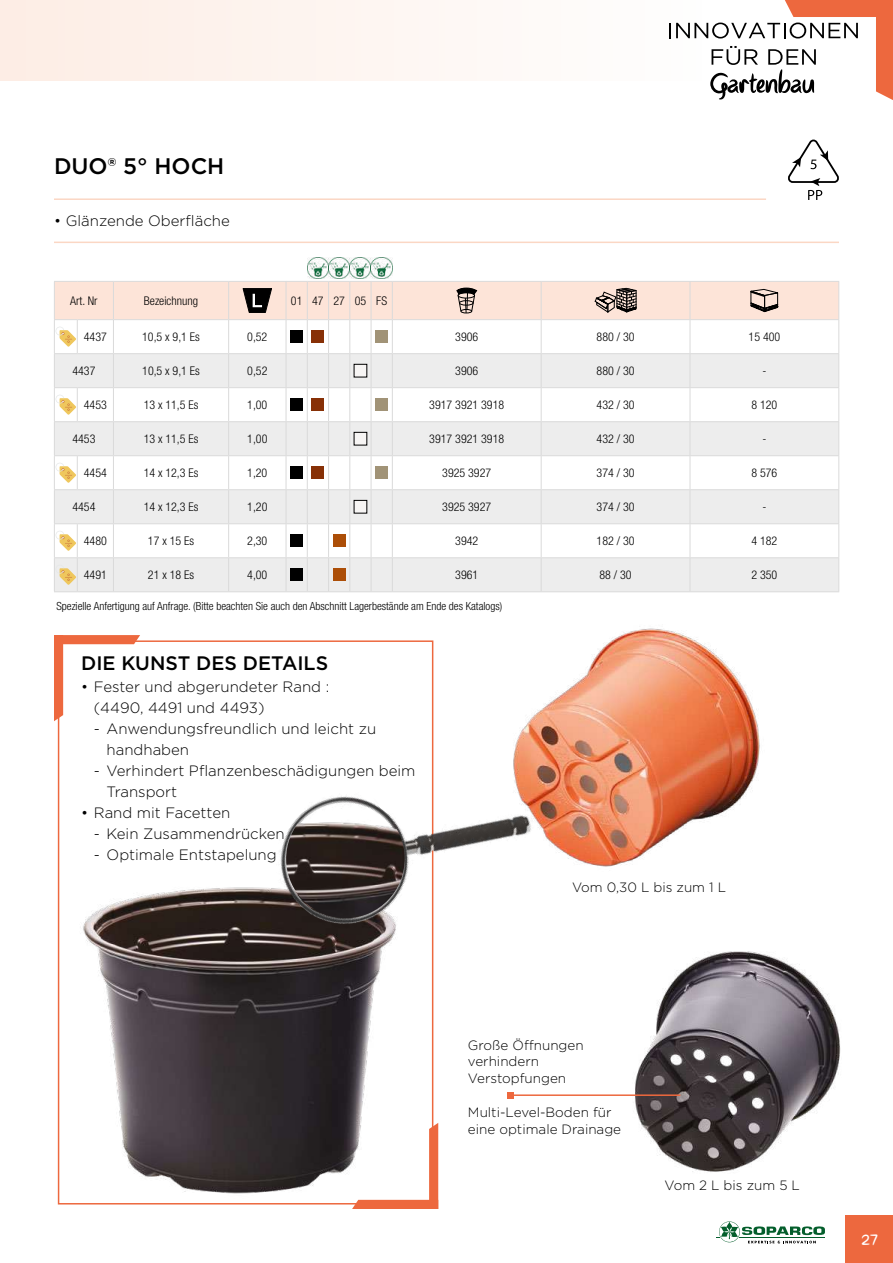
<style>
.page{position:relative;width:893px;height:1263px;background:#fff}
.page>*{position:absolute;margin:0;border:0;box-sizing:border-box;transform-origin:0 0}
.t1{font:500 22.5px "Gotham";color:#000}
.t2{font:500 19.5px "Gotham";color:#000}
.t3{font:300 15px/21px "Gotham";color:#000}
.t4{font:15px "Parisien Night";color:#fff}
.t5{font:300 13.5px/16.5px "Gotham";color:#000}
.t6{font:300 condensed 12px "Helvetica Neue LT Std";color:#000}
.t7{font:300 condensed 11.25px "Helvetica Neue LT Std";color:#000}
</style>
<div class="page">
<svg style="left:716px;top:1221px;width:109px;height:22px"></svg>
<img style="left:57px;top:839px;width:382px;height:370px">
<div style="left:0;top:0;width:702px;height:81px;background:#fef5f0"></div>
<div style="left:846px;top:1216px;width:47px;height:47px;background:#ed683e"></div>
<svg style="left:788px;top:140px;width:51px;height:60px"></svg>
<hr style="left:54px;top:198px;width:712px;height:2px;background:#fbd7c4">
<hr style="left:54px;top:242px;width:785px;height:1px;background:#fbd7c4">
<svg style="left:54px;top:635px;width:86px;height:86px"></svg>
<svg style="left:352px;top:1123px;width:86px;height:86px"></svg>
<img style="left:569px;top:628px;width:191px;height:239px">
<img style="left:635px;top:951px;width:206px;height:221px">
<hr style="left:511px;top:1094px;width:169px;height:2px;background:#ed683e">
<svg style="left:508px;top:1092px;width:6px;height:6px"></svg>
<img style="left:221px;top:671px;width:348px;height:349px">
<img style="left:307px;top:257px;width:85px;height:21px">
<img style="left:286px;top:799px;width:119px;height:120px">
<svg style="left:669px;top:0;width:224px;height:100px"></svg>
<div style="left:55px;top:558px;width:783px;height:33px;background:#ededed"></div>
<hr style="left:54px;top:558px;width:1px;height:33px;background:#dadada">
<hr style="left:77px;top:558px;width:1px;height:33px;background:#dadada">
<hr style="left:113px;top:558px;width:1px;height:33px;background:#dadada">
<hr style="left:228px;top:558px;width:1px;height:33px;background:#dadada">
<hr style="left:286px;top:558px;width:1px;height:33px;background:#dadada">
<hr style="left:307px;top:558px;width:1px;height:33px;background:#dadada">
<hr style="left:328px;top:558px;width:1px;height:33px;background:#dadada">
<hr style="left:349px;top:558px;width:1px;height:33px;background:#dadada">
<hr style="left:371px;top:558px;width:1px;height:33px;background:#dadada">
<hr style="left:392px;top:558px;width:1px;height:33px;background:#dadada">
<hr style="left:541px;top:558px;width:1px;height:33px;background:#dadada">
<hr style="left:690px;top:558px;width:1px;height:33px;background:#dadada">
<hr style="left:838px;top:558px;width:1px;height:33px;background:#dadada">
<svg style="left:54px;top:591px;width:23px;height:1px"></svg>
<hr style="left:77px;top:591px;width:36px;height:1px;background:#dadada">
<hr style="left:113px;top:591px;width:116px;height:1px;background:#dadada">
<hr style="left:229px;top:591px;width:57px;height:1px;background:#dadada">
<svg style="left:286px;top:591px;width:106px;height:1px"></svg>
<hr style="left:392px;top:591px;width:149px;height:1px;background:#dadada">
<hr style="left:541px;top:591px;width:149px;height:1px;background:#dadada">
<hr style="left:690px;top:591px;width:149px;height:1px;background:#dadada">
<svg style="left:54px;top:281px;width:785px;height:277px"></svg>
<div style="left:290px;top:534px;width:13px;height:13px;background:#000"></div>
<div style="left:333px;top:534px;width:13px;height:13px;background:#ac4e07"></div>
<svg style="left:56px;top:565px;width:20px;height:20px"></svg>
<div style="left:290px;top:568px;width:13px;height:13px;background:#000"></div>
<div style="left:333px;top:568px;width:13px;height:13px;background:#ac4e07"></div>
<h1 class="t1" style="left:54px;top:151px;width:172px">DUO® 5° HOCH</h1>
<p class="t3" style="left:54px;top:209px;width:177px">• Glänzende Oberfläche</p>
<p class="t6" style="left:70px;top:294px;width:29px">Art. Nr</p>
<p class="t6" style="left:144px;top:294px;width:56px">Bezeichnung</p>
<p class="t6" style="left:291px;top:294px;width:98px">01 47 27 05 FS</p>
<p class="t6" style="left:84px;top:330px;width:25px">4437</p>
<p class="t6" style="left:142px;top:330px;width:59px">10,5 x 9,1 Es</p>
<p class="t6" style="left:247px;top:330px;width:22px">0,52</p>
<p class="t6" style="left:455px;top:330px;width:25px">3906</p>
<p class="t6" style="left:597px;top:330px;width:39px">880 / 30</p>
<p class="t6" style="left:749px;top:330px;width:33px">15 400</p>
<p class="t6" style="left:72px;top:364px;width:25px">4437</p>
<p class="t6" style="left:142px;top:364px;width:59px">10,5 x 9,1 Es</p>
<p class="t6" style="left:247px;top:364px;width:22px">0,52</p>
<p class="t6" style="left:455px;top:364px;width:25px">3906</p>
<p class="t6" style="left:597px;top:364px;width:39px">880 / 30</p>
<p class="t6" style="left:762px;top:364px;width:5px">-</p>
<p class="t6" style="left:84px;top:398px;width:25px">4453</p>
<p class="t6" style="left:144px;top:398px;width:56px">13 x 11,5 Es</p>
<p class="t6" style="left:247px;top:398px;width:22px">1,00</p>
<p class="t6" style="left:429px;top:398px;width:76px">3917 3921 3918</p>
<p class="t6" style="left:597px;top:398px;width:39px">432 / 30</p>
<p class="t6" style="left:751px;top:398px;width:27px">8 120</p>
<p class="t6" style="left:72px;top:432px;width:25px">4453</p>
<p class="t6" style="left:144px;top:432px;width:56px">13 x 11,5 Es</p>
<p class="t6" style="left:247px;top:432px;width:22px">1,00</p>
<p class="t6" style="left:429px;top:432px;width:76px">3917 3921 3918</p>
<p class="t6" style="left:597px;top:432px;width:39px">432 / 30</p>
<p class="t6" style="left:762px;top:432px;width:5px">-</p>
<p class="t6" style="left:84px;top:466px;width:25px">4454</p>
<p class="t6" style="left:144px;top:466px;width:56px">14 x 12,3 Es</p>
<p class="t6" style="left:247px;top:466px;width:22px">1,20</p>
<p class="t6" style="left:442px;top:466px;width:50px">3925 3927</p>
<p class="t6" style="left:597px;top:466px;width:39px">374 / 30</p>
<p class="t6" style="left:751px;top:466px;width:27px">8 576</p>
<p class="t6" style="left:72px;top:500px;width:25px">4454</p>
<p class="t6" style="left:144px;top:500px;width:56px">14 x 12,3 Es</p>
<p class="t6" style="left:247px;top:500px;width:22px">1,20</p>
<p class="t6" style="left:442px;top:500px;width:50px">3925 3927</p>
<p class="t6" style="left:597px;top:500px;width:39px">374 / 30</p>
<p class="t6" style="left:762px;top:500px;width:5px">-</p>
<p class="t6" style="left:84px;top:534px;width:25px">4480</p>
<p class="t6" style="left:148px;top:534px;width:48px">17 x 15 Es</p>
<p class="t6" style="left:247px;top:534px;width:22px">2,30</p>
<p class="t6" style="left:455px;top:534px;width:25px">3942</p>
<p class="t6" style="left:597px;top:534px;width:39px">182 / 30</p>
<p class="t6" style="left:751px;top:534px;width:27px">4 182</p>
<p class="t6" style="left:84px;top:568px;width:25px">4491</p>
<p class="t6" style="left:148px;top:568px;width:48px">21 x 18 Es</p>
<p class="t6" style="left:247px;top:568px;width:22px">4,00</p>
<p class="t6" style="left:455px;top:568px;width:25px">3961</p>
<p class="t6" style="left:599px;top:568px;width:34px">88 / 30</p>
<p class="t6" style="left:751px;top:568px;width:27px">2 350</p>
<p class="t7" style="left:57px;top:599px;width:447px">Spezielle Anfertigung auf Anfrage. (Bitte beachten Sie auch den Abschnitt Lagerbestände am Ende des Katalogs)</p>
<h2 class="t2" style="left:81px;top:650px;width:249px">DIE KUNST DES DETAILS</h2>
<p class="t3" style="left:94px;top:676px;width:237px;text-indent:-13px">• Fester und abgerundeter Rand : (4490, 4491 und 4493)</p>
<p class="t3" style="left:107px;top:718px;width:271px;text-indent:-13px">- Anwendungsfreundlich und leicht zu handhaben</p>
<p class="t3" style="left:107px;top:760px;width:310px;text-indent:-13px">- Verhindert Pflanzenbeschädigungen beim<br>Transport</p>
<p class="t3" style="left:81px;top:802px;width:151px">• Rand mit Facetten</p>
<p class="t3" style="left:94px;top:823px;width:192px">- Kein Zusammendrücken</p>
<p class="t3" style="left:94px;top:844px;width:184px">- Optimale Entstapelung</p>
<p class="t5" style="left:572px;top:878px;width:156px">Vom 0,30 L bis zum 1 L</p>
<p class="t5" style="left:468px;top:1036px;width:117px">Große Öffnungen verhindern<br>Verstopfungen</p>
<p class="t5" style="left:468px;top:1104px;width:155px">Multi-Level-Boden für eine optimale Drainage</p>
<p class="t5" style="left:664px;top:1176px;width:137px">Vom 2 L bis zum 5 L</p>
<p class="t4" style="left:862px;top:1231px;width:17px">27</p>
</div>
